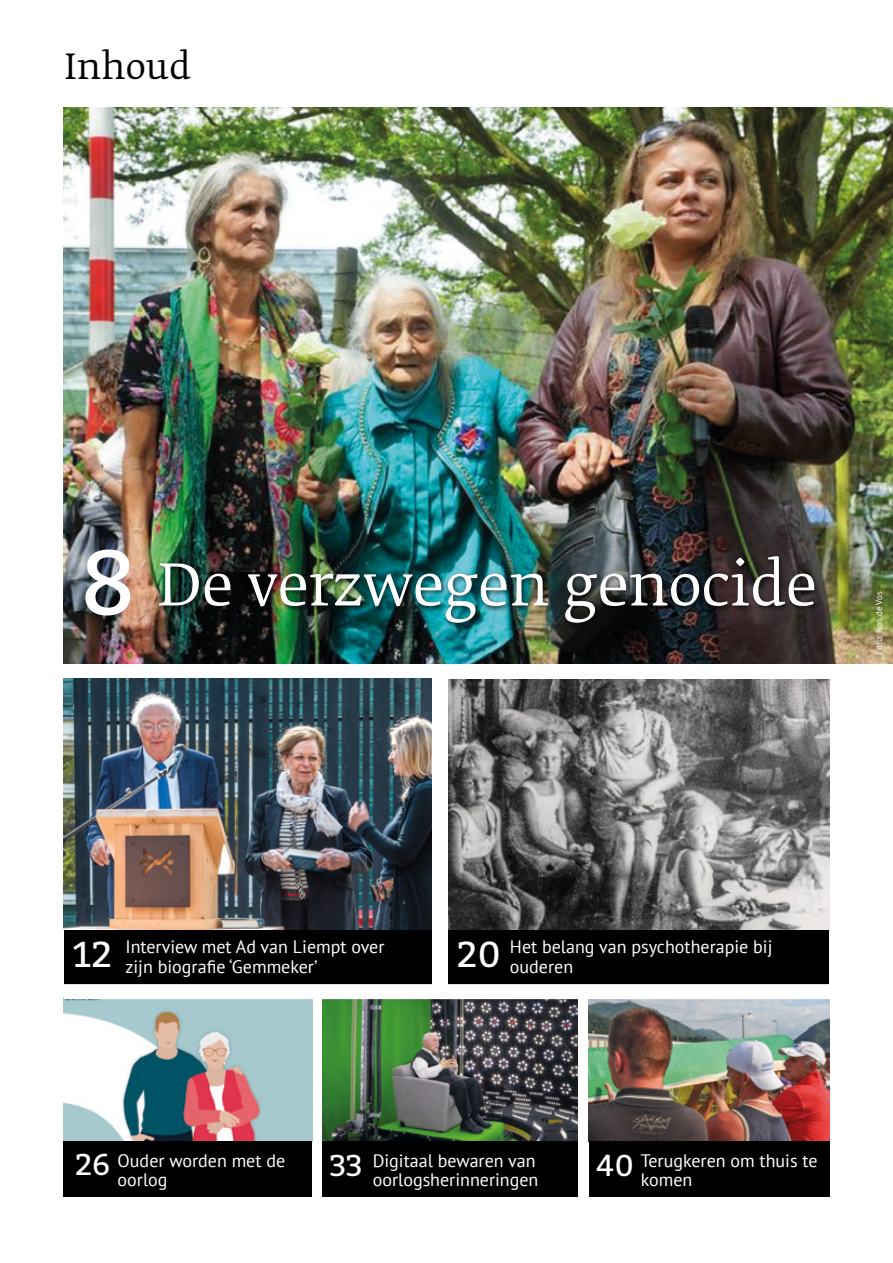
<style>
.page{position:relative;width:893px;height:1263px;background:#fff}
.page>*{position:absolute;margin:0;border:0;box-sizing:border-box;transform-origin:0 0}
.t1{font:57px "Fedra Serif B Pro";color:#fff}
.t2{font:36px "Bitter";color:#fff}
.t3{font:34.5px "Fedra Serif B Pro";color:#000}
.t4{font:30px "Bitter";color:#fff}
.t5{font:18px/19.5px "PT Sans";color:#fff}
.t6{font:9px "PT Sans";color:#fff}
.s1{font-family:"Bitter";font-size:91.65px}
</style>
<div class="page">
<img style="left:323px;top:999px;width:255px;height:143px">
<img style="left:64px;top:999px;width:248px;height:143px">
<img style="left:589px;top:999px;width:240px;height:143px">
<img style="left:449px;top:679px;width:380px;height:251px">
<img style="left:64px;top:678px;width:368px;height:252px">
<div style="left:64px;top:930px;width:368px;height:54px;background:#000"></div>
<div style="left:449px;top:930px;width:380px;height:54px;background:#000"></div>
<div style="left:589px;top:1142px;width:240px;height:55px;background:#000"></div>
<div style="left:64px;top:1142px;width:248px;height:55px;background:#000"></div>
<div style="left:323px;top:1142px;width:255px;height:55px;background:#000"></div>
<img style="left:64px;top:107px;width:829px;height:556px">
<div style="left:156px;top:553px;width:664px;height:76px;background:#000;opacity:.75"></div>
<h3 class="t3" style="left:64px;top:46px;width:128px">Inhoud</h3>
<h1 class="t1" style="left:81px;top:550px;width:738px"><span class="s1">8</span> De verzwegen genocide</h1>
<p class="t6" style="left:873px;top:655px;width:65px;rotate:-90deg">Foto: Ron de Vos</p>
<p class="t5" style="left:125px;top:937px;width:261px">Interview met Ad van Liempt over zijn biografie ‘Gemmeker’</p>
<h2 class="t2" style="left:73px;top:931px;width:40px">12</h2>
<h2 class="t2" style="left:457px;top:931px;width:45px">20</h2>
<p class="t5" style="left:510px;top:936px;width:264px">Het belang van psychotherapie bij ouderen</p>
<h3 class="t4" style="left:75px;top:1145px;width:37px">26</h3>
<p class="t5" style="left:118px;top:1150px;width:169px">Ouder worden met de oorlog</p>
<p class="t5" style="left:641px;top:1150px;width:178px">Terugkeren om thuis te komen</p>
<p class="t5" style="left:373px;top:1150px;width:167px">Digitaal bewaren van oorlogsherinneringen</p>
<h3 class="t4" style="left:330px;top:1147px;width:34px">33</h3>
<h3 class="t4" style="left:596px;top:1147px;width:39px">40</h3>
</div>
